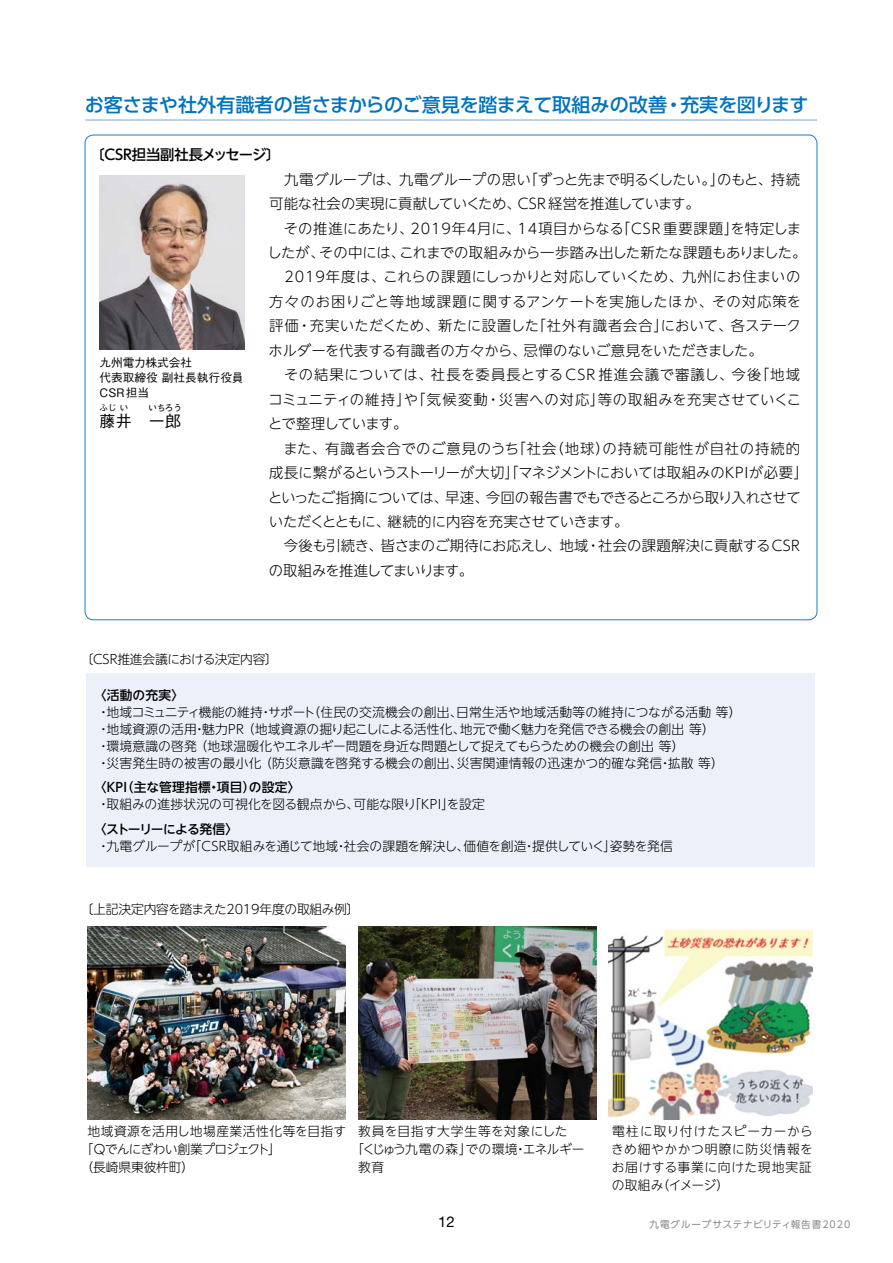
<style>
.page{position:relative;width:893px;height:1263px;background:#fff}
.page>*{position:absolute;margin:0;border:0;box-sizing:border-box;transform-origin:0 0}
.t1{font:500 19.2px "UD Shin Go Pro";letter-spacing:-.02em;color:#0073bd}
.t2{font:500 15.9px "Gothic BBB Pr 5";color:#000}
.t3{font:14.85px "Helvetica Neue LT Std";color:#000}
.t4{font:300 14.4px/24.5px "UD Shin Go NT Pro";letter-spacing:.005em;color:#000}
.t5{font:500 14.4px "UD Shin Go NT Pro";letter-spacing:-.01em;color:#000}
.t6{font:300 12.75px/18px "UD Shin Go NT Pro";letter-spacing:.005em;color:#000}
.t7{font:500 12.75px "UD Shin Go NT Pro";letter-spacing:.01em;color:#000}
.t8{font:300 12.75px "UD Shin Go NT Pro";letter-spacing:.035em;color:#000}
.t9{font:500 12.75px "UD Shin Go NT Pro";letter-spacing:-.065em;color:#000}
.t10{font:500 11.7px/14.9px "Gothic BBB Pr 5";color:#000}
.t11{font:9.6px "UD Shin Go Pro";letter-spacing:.09em;color:#898989}
.t12{font:500 8.55px "Gothic BBB Pr 5";color:#000}
</style>
<div class="page">
<div style="left:86px;top:673px;width:728px;height:194px;background:#ecf1f9"></div>
<hr style="left:85px;top:120px;width:732px;height:1px;background:#77a2d5">
<img style="left:88px;top:926px;width:258px;height:194px">
<img style="left:358px;top:926px;width:239px;height:194px">
<img style="left:609px;top:929px;width:203px;height:191px">
<img style="left:100px;top:176px;width:144px;height:174px">
<h1 class="t1" style="left:85px;top:89px;width:725px">お客さまや社外有識者の皆さまからのご意見を踏まえて取組みの改善・充実を図ります</h1>
<p class="t5" style="left:90px;top:143px;width:192px">〔CSR担当副社長メッセージ〕</p>
<p class="t10" style="left:99px;top:354px;width:145px">九州電力株式会社<br>代表取締役 副社長執行役員<br>CSR担当</p>
<p class="t2" style="left:100px;top:408px;width:34px">藤井</p>
<p class="t12" style="left:148px;top:401px;width:35px">いちろう</p>
<p class="t12" style="left:100px;top:401px;width:30px">ふじい</p>
<p class="t2" style="left:149px;top:408px;width:34px">一郎</p>
<p class="t4" style="left:268px;top:166px;width:542px">　九電グループは、九電グループの思い「ずっと先まで明るくしたい。」のもと、持続可能な社会の実現に貢献していくため、CSR 経営を推進しています。<br>　その推進にあたり、2019年4月に、14項目からなる「CSR 重要課題」を特定しましたが、その中には、これまでの取組みから一歩踏み出した新たな課題もありました。　2019年度は、これらの課題にしっかりと対応していくため、九州にお住まいの方々のお困りごと等地域課題に関するアンケートを実施したほか、その対応策を評価・充実いただくため、新たに設置した「社外有識者会合」において、各ステークホルダーを代表する有識者の方々から、忌憚のないご意見をいただきました。<br>　その結果については、社長を委員長とするCSR 推進会議で審議し、今後「地域コミュニティの維持」や「気候変動・災害への対応」等の取組みを充実させていくことで整理しています。<br>　また、有識者会合でのご意見のうち「社会（地球）の持続可能性が自社の持続的成長に繋がるというストーリーが大切」「マネジメントにおいては取組みのKPIが必要」といったご指摘については、早速、今回の報告書でもできるところから取り入れさせていただくとともに、継続的に内容を充実させていきます。<br>　今後も引続き、皆さまのご期待にお応えし、地域・社会の課題解決に貢献するCSRの取組みを推進してまいります。</p>
<p class="t6" style="left:81px;top:650px;width:199px">〔CSR推進会議における決定内容〕</p>
<p class="t7" style="left:94px;top:684px;width:92px">〈活動の充実〉</p>
<p class="t6" style="left:97px;top:703px;width:646px;line-height:17px">・地域コミュニティ機能の維持・サポート（住民の交流機会の創出、日常生活や地域活動等の維持につながる活動 等）・地域資源の活用・魅力PR （地域資源の掘り起こしによる活性化、地元で働く魅力を発信できる機会の創出 等）<br>・環境意識の啓発 （地球温暖化やエネルギー問題を身近な問題として捉えてもらうための機会の創出 等）<br>・災害発生時の被害の最小化 （防災意識を啓発する機会の創出、災害関連情報の迅速かつ的確な発信・拡散 等）</p>
<p class="t7" style="left:94px;top:777px;width:208px">〈KPI（主な管理指標・項目）の設定〉</p>
<p class="t6" style="left:97px;top:795px;width:389px">・取組みの進捗状況の可視化を図る観点から、可能な限り「KPI」を設定</p>
<p class="t9" style="left:94px;top:818px;width:146px">〈ストーリーによる発信〉</p>
<p class="t6" style="left:97px;top:836px;width:577px">・九電グループが「CSR取組みを通じて地域・社会の課題を解決し、価値を創造・提供していく」姿勢を発信</p>
<p class="t6" style="left:81px;top:899px;width:281px">〔上記決定内容を踏まえた2019年度の取組み例〕</p>
<p class="t6" style="left:81px;top:1122px;width:267px;text-indent:7px">地域資源を活用し地場産業活性化等を目指す「Qでんにぎわい創業プロジェクト」<br>（長崎県東彼杵町）</p>
<p class="t8" style="left:358px;top:1121px;width:211px">教員を目指す大学生等を対象にした</p>
<p class="t6" style="left:351px;top:1140px;width:235px">「くじゅう九電の森」での環境・エネルギー</p>
<p class="t6" style="left:358px;top:1158px;width:27px">教育</p>
<p class="t6" style="left:611px;top:1122px;width:203px;text-align:justify">電柱に取り付けたスピーカーからきめ細やかかつ明瞭に防災情報をお届けする事業に向けた現地実証の取組み（イメージ）</p>
<p class="t3" style="left:438px;top:1213px;width:18px">12</p>
<p class="t11" style="left:650px;top:1216px;width:202px">九電グループサステナビリティ報告書2020</p>
</div>
